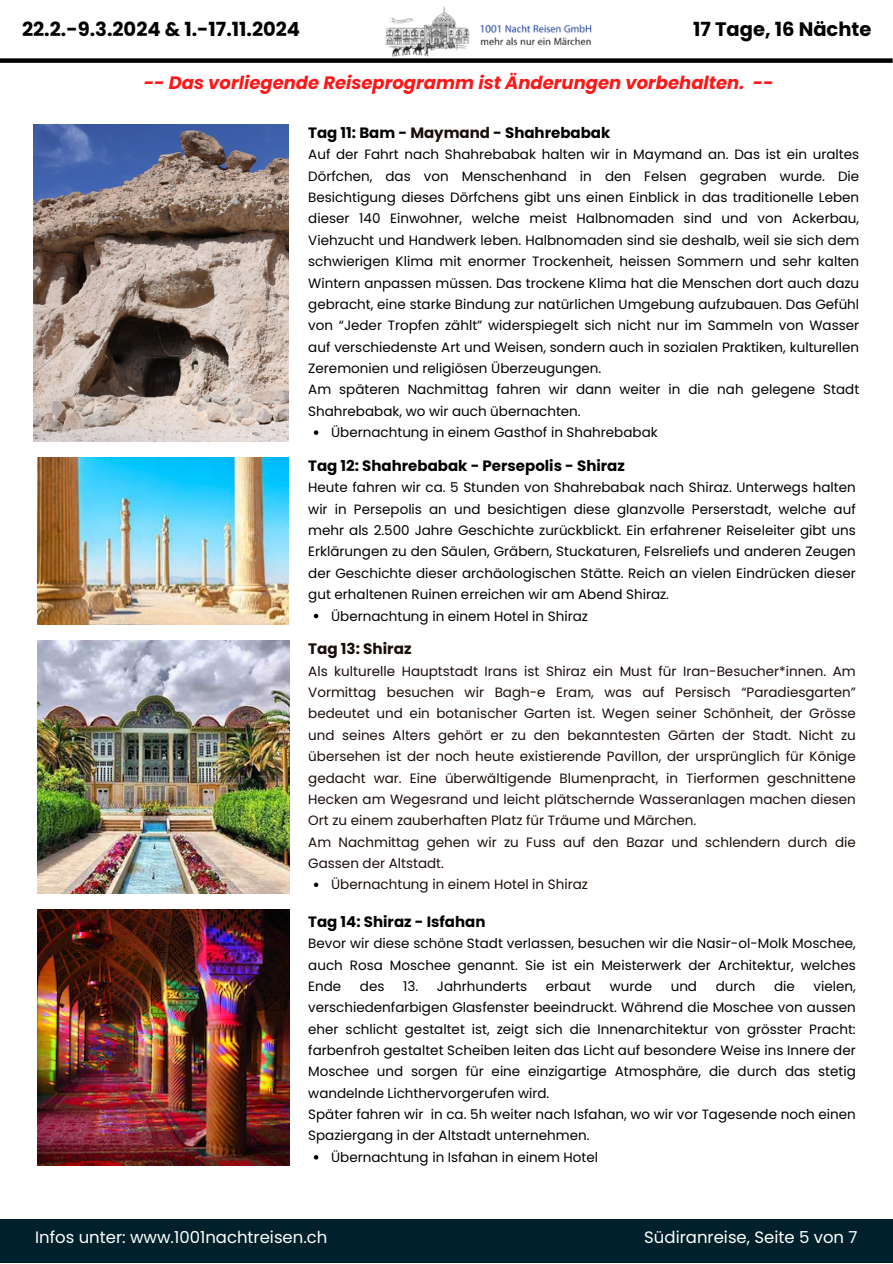
<style>
.page{position:relative;width:893px;height:1264px;background:#fff}
.page>*{position:absolute;margin:0;border:0;box-sizing:border-box;transform-origin:0 0}
.t1{font:700 19.5px "Poppins";color:#000}
.t2{font:italic 700 18px "Poppins";color:#ff1616}
.t3{font:16.5px "Poppins";color:#fff}
.t4{font:700 15.15px "Poppins";color:#1a0e0a}
.t5{font:700 15px "Poppins";color:#000}
.t6{font:13.5px/21.3px "Poppins";color:#000;text-align:justify}
.t7{font:13.5px/21.3px "Poppins";color:#1a0e0a;text-align:justify}
.s1{color:#1a0e0a}
</style>
<div class="page">
<div style="left:0;top:1218px;width:892px;height:44px;background:#00212b"></div>
<img style="left:385px;top:6px;width:207px;height:51px">
<div style="left:0;top:58px;width:892px;height:5px;background:#000"></div>
<img style="left:37px;top:640px;width:252px;height:253px">
<img style="left:37px;top:909px;width:252px;height:256px">
<svg style="left:314px;top:882px;width:4px;height:5px"></svg>
<svg style="left:314px;top:1155px;width:4px;height:4px"></svg>
<img style="left:37px;top:457px;width:251px;height:167px">
<svg style="left:314px;top:613px;width:4px;height:5px"></svg>
<img style="left:34px;top:124px;width:254px;height:317px">
<svg style="left:314px;top:430px;width:4px;height:5px"></svg>
<p class="t1" style="left:22px;top:16px;width:279px">22.2.-9.3.2024 &amp; 1.-17.11.2024</p>
<p class="t1" style="left:693px;top:16px;width:180px">17 Tage, 16 Nächte</p>
<p class="t2" style="left:144px;top:70px;width:631px">-- Das vorliegende Reiseprogramm ist Änderungen vorbehalten. --</p>
<p class="t5" style="left:308px;top:122px;width:303px">Tag 11: Bam - <span class="s1">Maymand</span> - Shahrebabak</p>
<p class="t6" style="left:308px;top:144px;width:552px">Auf der Fahrt nach Shahrebabak halten wir in Maymand an. Das ist ein uraltes Dörfchen, das von Menschenhand in den Felsen gegraben wurde. Die Besichtigung dieses Dörfchens gibt uns einen Einblick in das traditionelle Leben dieser 140 Einwohner, welche meist Halbnomaden sind und von Ackerbau, Viehzucht und Handwerk leben. Halbnomaden sind sie deshalb, weil sie sich dem schwierigen Klima mit enormer Trockenheit, heissen Sommern und sehr kalten Wintern anpassen müssen. Das trockene Klima hat die Menschen dort auch dazu gebracht, eine starke Bindung zur natürlichen Umgebung aufzubauen. Das Gefühl von “Jeder Tropfen zählt” widerspiegelt sich nicht nur im Sammeln von Wasser auf verschiedenste Art und Weisen, sondern auch in sozialen Praktiken, kulturellen Zeremonien und religiösen Überzeugungen.</p>
<p class="t6" style="left:308px;top:379px;width:552px">Am späteren Nachmittag fahren wir dann weiter in die nah gelegene Stadt<br>Shahrebabak, wo wir auch übernachten.</p>
<p class="t6" style="left:331px;top:422px;width:328px">Übernachtung in einem Gasthof in Shahrebabak</p>
<p class="t5" style="left:308px;top:455px;width:318px">Tag 12: Shahrebabak - Persepolis - Shiraz</p>
<p class="t6" style="left:308px;top:477px;width:549px">Heute fahren wir ca. 5 Stunden von Shahrebabak nach Shiraz. Unterwegs halten wir in Persepolis an und besichtigen diese glanzvolle Perserstadt, welche auf mehr als 2.500 Jahre Geschichte zurückblickt. Ein erfahrener Reiseleiter gibt uns Erklärungen zu den Säulen, Gräbern, Stuckaturen, Felsreliefs und anderen Zeugen der Geschichte dieser archäologischen Stätte. Reich an vielen Eindrücken dieser gut erhaltenen Ruinen erreichen wir am Abend Shiraz.</p>
<p class="t6" style="left:331px;top:605px;width:258px">Übernachtung in einem Hotel in Shiraz</p>
<p class="t4" style="left:308px;top:638px;width:105px">Tag 13: Shiraz</p>
<p class="t7" style="left:308px;top:660px;width:549px">Als kulturelle Hauptstadt Irans ist Shiraz ein Must für Iran-Besucher*innen. Am Vormittag besuchen wir Bagh-e Eram, was auf Persisch “Paradiesgarten” bedeutet und ein botanischer Garten ist. Wegen seiner Schönheit, der Grösse und seines Alters gehört er zu den bekanntesten Gärten der Stadt. Nicht zu übersehen ist der noch heute existierende Pavillon, der ursprünglich für Könige gedacht war. Eine überwältigende Blumenpracht, in Tierformen geschnittene Hecken am Wegesrand und leicht plätschernde Wasseranlagen machen diesen Ort zu einem zauberhaften Platz für Träume und Märchen.</p>
<p class="t7" style="left:308px;top:831px;width:549px">Am Nachmittag gehen wir zu Fuss auf den Bazar und schlendern durch die<br>Gassen der Altstadt.</p>
<p class="t7" style="left:331px;top:874px;width:258px">Übernachtung in einem Hotel in Shiraz</p>
<p class="t5" style="left:308px;top:911px;width:179px">Tag 14: Shiraz - Isfahan</p>
<p class="t6" style="left:308px;top:932px;width:549px">Bevor wir diese schöne Stadt verlassen, besuchen wir die Nasir-ol-Molk Moschee, auch Rosa Moschee genannt. Sie ist ein Meisterwerk der Architektur, welches Ende</p>
<p class="t6" style="left:308px;top:975px;width:549px;text-indent:505px">vielen, verschiedenfarbigen Glasfenster beeindruckt. Während die Moschee von aussen eher schlicht gestaltet ist, zeigt sich die Innenarchitektur von grösster Pracht: farbenfroh gestaltet Scheiben leiten das Licht auf besondere Weise ins Innere der Moschee und sorgen für eine einzigartige Atmosphäre, die durch das stetig wandelnde Lichthervorgerufen wird.</p>
<p class="t6" style="left:308px;top:1103px;width:549px">Später fahren wir in ca. 5h weiter nach Isfahan, wo wir vor Tagesende noch einen<br>Spaziergang in der Altstadt unternehmen.</p>
<p class="t6" style="left:360px;top:975px;width:26px">des</p>
<p class="t6" style="left:403px;top:975px;width:126px">13. Jahrhunderts</p>
<p class="t6" style="left:546px;top:975px;width:47px">erbaut</p>
<p class="t6" style="left:609px;top:975px;width:44px">wurde</p>
<p class="t6" style="left:670px;top:975px;width:28px">und</p>
<p class="t6" style="left:715px;top:975px;width:41px">durch</p>
<p class="t6" style="left:774px;top:975px;width:22px">die</p>
<p class="t6" style="left:331px;top:1146px;width:268px">Übernachtung in Isfahan in einem Hotel</p>
<p class="t3" style="left:35px;top:1225px;width:294px">Infos unter: www.1001nachtreisen.ch</p>
<p class="t3" style="left:644px;top:1225px;width:215px">Südiranreise, Seite 5 von 7</p>
</div>
